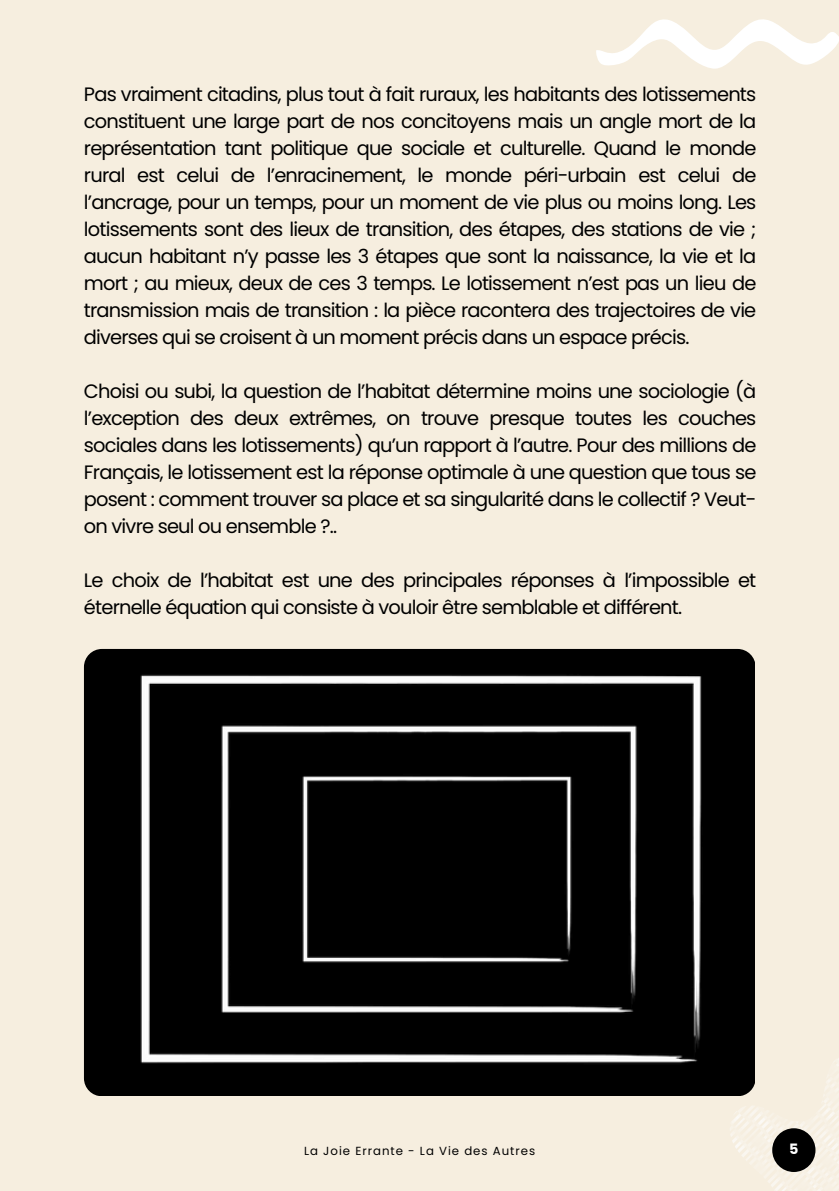
<style>
.page{position:relative;width:839px;height:1191px;background:#fff}
.page>*{position:absolute;margin:0;border:0;box-sizing:border-box;transform-origin:0 0}
.t1{font:19.4px/27px "Poppins";letter-spacing:-.04em;color:#000;text-align:justify}
.t2{font:700 14.4px "Poppins";color:#fff}
.t3{font:11.8px "Poppins";letter-spacing:.085em;color:#000}
</style>
<div class="page">
<div style="left:0;top:0;width:838px;height:1191px;background:#f6eedf"></div>
<svg style="left:730px;top:1000px;width:108px;height:191px"></svg>
<div style="left:772px;top:1128px;width:43px;height:44px;background:#000;border-radius:50%"></div>
<svg style="left:596px;top:19px;width:242px;height:50px"></svg>
<img style="left:84px;top:649px;width:670px;height:447px;border-radius:18px">
<h1 class="t1" style="left:84px;top:81px;width:674px">Pas vraiment citadins, plus tout à fait ruraux, les habitants des lotissements constituent une large part de nos concitoyens mais un angle mort de la représentation tant politique que sociale et culturelle. Quand le monde rural est celui de l’enracinement, le monde péri-urbain est celui de l’ancrage, pour un temps, pour un moment de vie plus ou moins long. Les lotissements sont des lieux de transition, des étapes, des stations de vie ; aucun habitant n’y passe les 3 étapes que sont la naissance, la vie et la mort ; au mieux, deux de ces 3 temps. Le lotissement n’est pas un lieu de transmission mais de transition : la pièce racontera des trajectoires de vie diverses qui se croisent à un moment précis dans un espace précis.</h1>
<h1 class="t1" style="left:84px;top:378px;width:674px">Choisi ou subi, la question de l’habitat détermine moins une sociologie (à l’exception des deux extrêmes, on trouve presque toutes les couches sociales dans les lotissements) qu’un rapport à l’autre. Pour des millions de Français, le lotissement est la réponse optimale à une question que tous se posent : comment trouver sa place et sa singularité dans le collectif ? Veut&shy;on vivre seul ou ensemble ?..</h1>
<p class="t1" style="left:84px;top:567px;width:674px">Le choix de l’habitat est une des principales réponses à l’impossible et éternelle équation qui consiste à vouloir être semblable et différent.</p>
<h1 class="t3" style="left:304px;top:1142px;width:233px">La Joie Errante - La Vie des Autres</h1>
<p class="t2" style="left:789px;top:1139px;width:11px">5</p>
</div>
